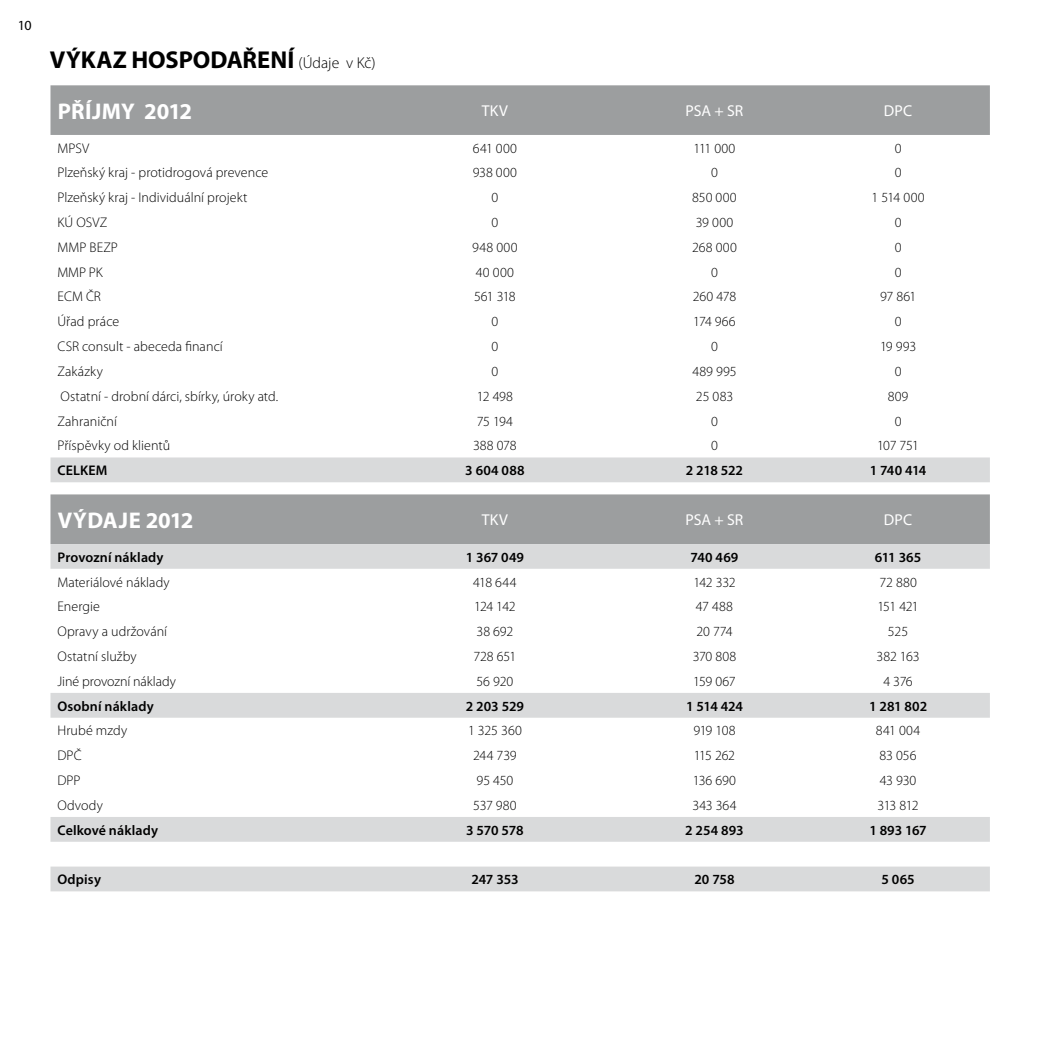
<style>
.page{position:relative;width:1042px;height:1042px;background:#fff}
.page>*{position:absolute;margin:0;border:0;box-sizing:border-box;transform-origin:0 0}
.t1{font:700 24.5px "Myriad Pro";color:#000}
.t2{font:700 22.75px "Myriad Pro";letter-spacing:-.01em;color:#fff}
.t3{font:15.75px "Myriad Pro";letter-spacing:.005em;color:#fff}
.t4{font:300 15.75px "Myriad Pro";color:#000}
.t5{font:300 14px "Myriad Pro";color:#000}
.t6{font:600 14px "Myriad Pro";letter-spacing:.005em;color:#000}
.t7{font:14px "Myriad Pro";color:#000}
.s1{font-weight:700;font-size:24.5px}
</style>
<div class="page">
<div style="left:50px;top:85px;width:940px;height:50px;background:#9c9e9f"></div>
<div style="left:50px;top:457px;width:940px;height:25px;background:#d9dadb"></div>
<div style="left:50px;top:494px;width:940px;height:50px;background:#9c9e9f"></div>
<div style="left:50px;top:544px;width:940px;height:25px;background:#d9dadb"></div>
<div style="left:50px;top:693px;width:940px;height:25px;background:#d9dadb"></div>
<div style="left:50px;top:817px;width:940px;height:25px;background:#d9dadb"></div>
<div style="left:50px;top:866px;width:940px;height:25px;background:#d9dadb"></div>
<p class="t7" style="left:18px;top:17px;width:15px">10</p>
<h1 class="t1" style="left:50px;top:44px;width:47px">VÝKAZ</h1>
<h1 class="t1" style="left:131px;top:44px;width:17px">HOSPO</h1>
<p class="t4" style="left:210px;top:53px;width:167px"><span class="s1">DAŘENÍ</span> (Údaje v Kč)</p>
<h2 class="t2" style="left:58px;top:96px;width:136px">PŘÍJMY 2012</h2>
<p class="t3" style="left:482px;top:101px;width:27px">TKV</p>
<p class="t3" style="left:685px;top:101px;width:59px">PSA + SR</p>
<p class="t3" style="left:884px;top:101px;width:30px">DPC</p>
<p class="t5" style="left:57px;top:139px;width:33px">MPSV</p>
<p class="t5" style="left:473px;top:139px;width:46px">641 000</p>
<p class="t5" style="left:693px;top:139px;width:43px">111 000</p>
<p class="t5" style="left:894px;top:139px;width:8px">0</p>
<p class="t5" style="left:57px;top:164px;width:212px">Plzeňský kraj - protidrogová prevence</p>
<p class="t5" style="left:473px;top:164px;width:46px">938 000</p>
<p class="t5" style="left:711px;top:164px;width:8px">0</p>
<p class="t5" style="left:894px;top:164px;width:8px">0</p>
<p class="t5" style="left:57px;top:189px;width:191px">Plzeňský kraj - Individuální projekt</p>
<p class="t5" style="left:491px;top:189px;width:8px">0</p>
<p class="t5" style="left:692px;top:189px;width:46px">850 000</p>
<p class="t5" style="left:871px;top:189px;width:55px">1 514 000</p>
<p class="t5" style="left:57px;top:214px;width:51px">KÚ OSVZ</p>
<p class="t5" style="left:491px;top:214px;width:8px">0</p>
<p class="t5" style="left:696px;top:214px;width:39px">39 000</p>
<p class="t5" style="left:894px;top:214px;width:8px">0</p>
<p class="t5" style="left:57px;top:239px;width:62px">MMP BEZP</p>
<p class="t5" style="left:472px;top:239px;width:47px">948 000</p>
<p class="t5" style="left:692px;top:239px;width:46px">268 000</p>
<p class="t5" style="left:894px;top:239px;width:8px">0</p>
<p class="t5" style="left:57px;top:264px;width:47px">MMP PK</p>
<p class="t5" style="left:476px;top:264px;width:40px">40 000</p>
<p class="t5" style="left:711px;top:264px;width:8px">0</p>
<p class="t5" style="left:894px;top:264px;width:8px">0</p>
<p class="t5" style="left:57px;top:288px;width:45px">ECM ČR</p>
<p class="t5" style="left:474px;top:288px;width:43px">561 318</p>
<p class="t5" style="left:693px;top:288px;width:45px">260 478</p>
<p class="t5" style="left:880px;top:288px;width:38px">97 861</p>
<p class="t5" style="left:57px;top:313px;width:63px">Úřad práce</p>
<p class="t5" style="left:491px;top:313px;width:8px">0</p>
<p class="t5" style="left:693px;top:313px;width:44px">174 966</p>
<p class="t5" style="left:894px;top:313px;width:8px">0</p>
<p class="t5" style="left:57px;top:338px;width:167px">CSR consult - abeceda financí</p>
<p class="t5" style="left:491px;top:338px;width:8px">0</p>
<p class="t5" style="left:711px;top:338px;width:8px">0</p>
<p class="t5" style="left:880px;top:338px;width:38px">19 993</p>
<p class="t5" style="left:57px;top:363px;width:47px">Zakázky</p>
<p class="t5" style="left:491px;top:363px;width:8px">0</p>
<p class="t5" style="left:692px;top:363px;width:46px">489 995</p>
<p class="t5" style="left:894px;top:363px;width:8px">0</p>
<p class="t5" style="left:61px;top:388px;width:219px">Ostatní - drobní dárci, sbírky, úroky atd.</p>
<p class="t5" style="left:477px;top:388px;width:38px">12 498</p>
<p class="t5" style="left:696px;top:388px;width:39px">25 083</p>
<p class="t5" style="left:887px;top:388px;width:22px">809</p>
<p class="t5" style="left:57px;top:412px;width:61px">Zahraniční</p>
<p class="t5" style="left:477px;top:412px;width:38px">75 194</p>
<p class="t5" style="left:711px;top:412px;width:8px">0</p>
<p class="t5" style="left:894px;top:412px;width:8px">0</p>
<p class="t5" style="left:57px;top:437px;width:114px">Příspěvky od klientů</p>
<p class="t5" style="left:473px;top:437px;width:45px">388 078</p>
<p class="t5" style="left:711px;top:437px;width:8px">0</p>
<p class="t5" style="left:877px;top:437px;width:43px">107 751</p>
<p class="t6" style="left:57px;top:461px;width:52px">CELKEM</p>
<p class="t6" style="left:465px;top:461px;width:61px">3 604 088</p>
<p class="t6" style="left:686px;top:461px;width:59px">2 218 522</p>
<p class="t6" style="left:870px;top:461px;width:58px">1 740 414</p>
<h2 class="t2" style="left:58px;top:505px;width:137px">VÝDAJE 2012</h2>
<p class="t3" style="left:482px;top:510px;width:27px">TKV</p>
<p class="t3" style="left:685px;top:510px;width:59px">PSA + SR</p>
<p class="t3" style="left:884px;top:510px;width:30px">DPC</p>
<p class="t6" style="left:57px;top:548px;width:108px">Provozní náklady</p>
<p class="t6" style="left:466px;top:548px;width:60px">1 367 049</p>
<p class="t6" style="left:690px;top:548px;width:49px">740 469</p>
<p class="t6" style="left:875px;top:548px;width:48px">611 365</p>
<p class="t5" style="left:57px;top:573px;width:114px">Materiálové náklady</p>
<p class="t5" style="left:473px;top:573px;width:45px">418 644</p>
<p class="t5" style="left:693px;top:573px;width:44px">142 332</p>
<p class="t5" style="left:879px;top:573px;width:39px">72 880</p>
<p class="t5" style="left:57px;top:598px;width:44px">Energie</p>
<p class="t5" style="left:474px;top:598px;width:43px">124 142</p>
<p class="t5" style="left:696px;top:598px;width:39px">47 488</p>
<p class="t5" style="left:877px;top:598px;width:43px">151 421</p>
<p class="t5" style="left:57px;top:623px;width:111px">Opravy a udržování</p>
<p class="t5" style="left:476px;top:623px;width:38px">38 692</p>
<p class="t5" style="left:696px;top:623px;width:38px">20 774</p>
<p class="t5" style="left:888px;top:623px;width:22px">525</p>
<p class="t5" style="left:57px;top:648px;width:81px">Ostatní služby</p>
<p class="t5" style="left:473px;top:648px;width:44px">728 651</p>
<p class="t5" style="left:693px;top:648px;width:45px">370 808</p>
<p class="t5" style="left:876px;top:648px;width:44px">382 163</p>
<p class="t5" style="left:57px;top:673px;width:120px">Jiné provozní náklady</p>
<p class="t5" style="left:476px;top:673px;width:38px">56 920</p>
<p class="t5" style="left:693px;top:673px;width:44px">159 067</p>
<p class="t5" style="left:883px;top:673px;width:31px">4 376</p>
<p class="t6" style="left:57px;top:697px;width:98px">Osobní náklady</p>
<p class="t6" style="left:466px;top:697px;width:60px">2 203 529</p>
<p class="t6" style="left:686px;top:697px;width:58px">1 514 424</p>
<p class="t6" style="left:869px;top:697px;width:60px">1 281 802</p>
<p class="t5" style="left:57px;top:722px;width:71px">Hrubé mzdy</p>
<p class="t5" style="left:468px;top:722px;width:55px">1 325 360</p>
<p class="t5" style="left:693px;top:722px;width:44px">919 108</p>
<p class="t5" style="left:876px;top:722px;width:46px">841 004</p>
<p class="t5" style="left:57px;top:747px;width:26px">DPČ</p>
<p class="t5" style="left:473px;top:747px;width:45px">244 739</p>
<p class="t5" style="left:694px;top:747px;width:43px">115 262</p>
<p class="t5" style="left:879px;top:747px;width:38px">83 056</p>
<p class="t5" style="left:57px;top:772px;width:25px">DPP</p>
<p class="t5" style="left:476px;top:772px;width:38px">95 450</p>
<p class="t5" style="left:693px;top:772px;width:45px">136 690</p>
<p class="t5" style="left:880px;top:772px;width:38px">43 930</p>
<p class="t5" style="left:57px;top:797px;width:47px">Odvody</p>
<p class="t5" style="left:473px;top:797px;width:45px">537 980</p>
<p class="t5" style="left:692px;top:797px;width:46px">343 364</p>
<p class="t5" style="left:877px;top:797px;width:42px">313 812</p>
<p class="t6" style="left:57px;top:821px;width:102px">Celkové náklady</p>
<p class="t6" style="left:466px;top:821px;width:59px">3 570 578</p>
<p class="t6" style="left:685px;top:821px;width:60px">2 254 893</p>
<p class="t6" style="left:869px;top:821px;width:59px">1 893 167</p>
<p class="t6" style="left:57px;top:870px;width:45px">Odpisy</p>
<p class="t6" style="left:471px;top:870px;width:49px">247 353</p>
<p class="t6" style="left:694px;top:870px;width:42px">20 758</p>
<p class="t6" style="left:881px;top:870px;width:35px">5 065</p>
</div>
